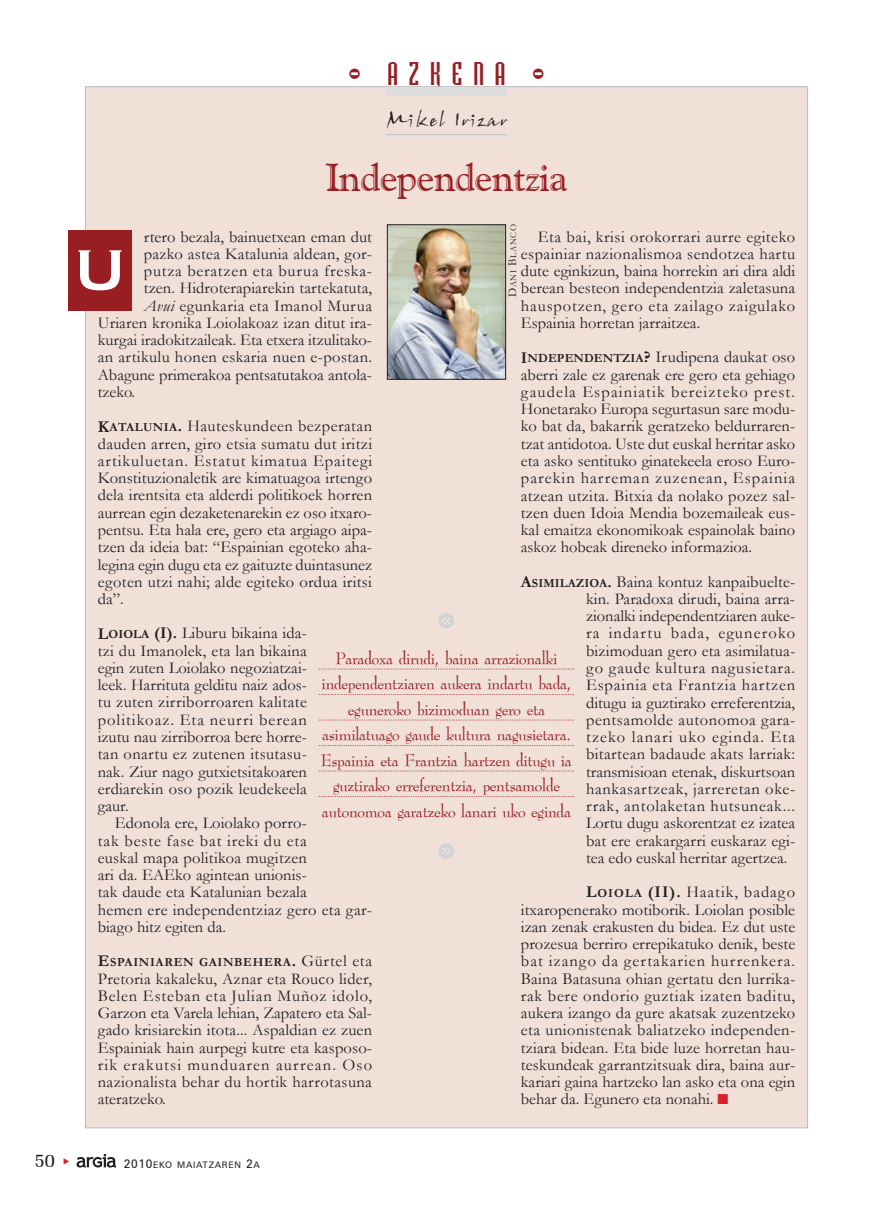
<style>
.page{position:relative;width:893px;height:1212px;background:#fff}
.page>*{position:absolute;margin:0;border:0;box-sizing:border-box;transform-origin:0 0}
.t1{font:75px "Copprpl Goth Bd BT";color:#fff}
.t2{font:45px "Bodiac";color:#d1d2d4}
.t3{font:39px "Goudy Handtooled BT";letter-spacing:-.015em;color:#981e21}
.t4{font:30px "Bodiac";letter-spacing:.365em;color:#981e21}
.t5{font:19.5px/25.5px "Bernadette";letter-spacing:-.015em;color:#981e21;text-align:center}
.t6{font:19.5px "John Handy LET";letter-spacing:.06em;color:#231f20;scale:1.05 1}
.t7{font:19.5px "Memoir";color:#231f20}
.t8{font:16.5px/17.2px "Garamond";letter-spacing:.01em;color:#231f20;text-align:justify}
.t9{font:16.5px "Garamond";letter-spacing:.045em;color:#231f20}
.t10{font:16.5px "Garamond";letter-spacing:.03em;color:#231f20}
.t11{font:700 12.3px "Garamond";letter-spacing:.055em;color:#231f20}
.t12{font:9px "Zurich BT";letter-spacing:.075em;color:#231f20}
.t13{font:9px "Garamond";letter-spacing:.06em;color:#231f20}
.s1{font-size:12px}
.s2{font-style:italic}
.s3{font-weight:700}
.s4{font-weight:700;font-size:12.3px}
.s5{font-size:16.5px}
.s6{font-weight:400;font-size:16.5px}
.s7{color:#da2128}
</style>
<div class="page">
<svg style="left:77px;top:1154px;width:39px;height:13px"></svg>
<div style="left:85px;top:87px;width:722px;height:1041px;background:#f0e0d8"></div>
<svg style="left:319px;top:668px;width:255px;height:1px"></svg>
<svg style="left:319px;top:694px;width:255px;height:1px"></svg>
<svg style="left:319px;top:719px;width:255px;height:1px"></svg>
<svg style="left:319px;top:745px;width:255px;height:1px"></svg>
<svg style="left:319px;top:770px;width:255px;height:1px"></svg>
<svg style="left:319px;top:796px;width:255px;height:1px"></svg>
<div style="left:386px;top:87px;width:121px;height:9px;background:#dcdddf"></div>
<hr style="left:386px;top:134px;width:121px;height:1px;background:#bcbdc0">
<div style="left:68px;top:230px;width:64px;height:81px;background:#981e21"></div>
<img style="left:389px;top:226px;width:115px;height:152px">
<div style="left:387px;top:224px;width:119px;height:156px;border:1px solid #231f20"></div>
<h3 class="t4" style="left:348px;top:62px;width:199px">- AZKENA -</h3>
<p class="t6" style="left:386px;top:111px;width:116px">Mikel Irizar</p>
<h3 class="t3" style="left:326px;top:154px;width:243px">Independentzia</h3>
<p class="t13" style="left:508px;top:297px;width:74px;rotate:-90deg"><span class="s1">D</span>ANI <span class="s1">B</span>LANCO</p>
<p class="t8" style="left:144px;top:228px;width:230px">rtero bezala, bainuetxean eman dut</p>
<p class="t8" style="left:144px;top:245px;width:230px">pazko astea Katalunia aldean, gor-</p>
<p class="t9" style="left:144px;top:262px;width:230px">putza beratzen eta burua freska-</p>
<p class="t8" style="left:144px;top:280px;width:230px">tzen. Hidroterapiarekin tartekatuta,</p>
<p class="t10" style="left:144px;top:296px;width:230px"><span class="s2">Avui</span> egunkaria eta Imanol Murua</p>
<p class="t8" style="left:98px;top:314px;width:276px">Uriaren kronika Loiolakoaz izan ditut ira-</p>
<p class="t8" style="left:98px;top:332px;width:276px">kurgai iradokitzaileak. Eta etxera itzulitako-</p>
<p class="t8" style="left:98px;top:349px;width:276px">an artikulu honen eskaria nuen e-postan.</p>
<p class="t8" style="left:98px;top:366px;width:276px">Abagune primerakoa pentsatutakoa antola-</p>
<p class="t8" style="left:98px;top:383px;width:39px">tzeko.</p>
<p class="t8" style="left:98px;top:418px;width:276px"><span class="s3">K</span><span class="s4">ATALUNIA</span><span class="s3">.</span> Hauteskundeen bezperatan dauden arren, giro etsia sumatu dut iritzi artikuluetan. Estatut kimatua Epaitegi Konstituzionaletik are kimatuagoa irtengo dela irentsita eta alderdi politikoek horren aurrean egin dezaketenarekin ez oso itxaro&shy;pentsu. Eta hala ere, gero eta argiago aipa&shy;tzen da ideia bat: “Espainian egoteko aha&shy;legina egin dugu eta ez gaituzte duintasunez egoten utzi nahi; alde egiteko ordua iritsi da”.</p>
<p class="t8" style="left:98px;top:625px;width:211px"><span class="s3">L</span><span class="s4">OIOLA</span> <span class="s3">(I).</span> Liburu bikaina ida&shy;tzi du Imanolek, eta lan bikaina egin zuten Loiolako negoziatzai&shy;leek. Harrituta gelditu naiz ados&shy;tu zuten zirriborroaren kalitate politikoaz. Eta neurri berean izutu nau zirriborroa bere horre&shy;tan onartu ez zutenen itsutasu&shy;nak. Ziur nago gutxietsitakoaren erdiarekin oso pozik leudekeela gaur.</p>
<p class="t8" style="left:98px;top:815px;width:276px;text-align:left;text-indent:17px">Edonola ere, Loiolako porro-<br>tak beste fase bat ireki du eta<br>euskal mapa politikoa mugitzen<br>ari da. EAEko agintean unionis-<br>tak daude eta Katalunian bezala<br>hemen ere independentziaz gero eta gar&shy;biago hitz egiten da.</p>
<p class="t11" style="left:98px;top:956px;width:276px"><span class="s5">E</span>SPAINIAREN GAINBEHERA<span class="s5">.</span> <span class="s6">Gürtel eta</span></p>
<p class="t8" style="left:98px;top:970px;width:276px">Pretoria kakaleku, Aznar eta Rouco lider, Belen Esteban eta Julian Muñoz idolo, Garzon eta Varela lehian, Zapatero eta Sal&shy;gado krisiarekin itota... Aspaldian ez zuen Espainiak hain aurpegi kutre eta kasposo&shy;rik erakutsi munduaren aurrean. Oso nazionalista behar du hortik harrotasuna ateratzeko.</p>
<p class="t8" style="left:521px;top:228px;width:276px;text-indent:17px">Eta bai, krisi orokorrari aurre egiteko espainiar nazionalismoa sendotzea hartu dute eginkizun, baina horrekin ari dira aldi berean besteon independentzia zaletasuna hauspotzen, gero eta zailago zaigulako Espainia horretan jarraitzea.</p>
<p class="t8" style="left:521px;top:349px;width:276px"><span class="s3">I</span><span class="s4">NDEPENDENTZIA</span><span class="s3">?</span> Irudipena daukat oso aberri zale ez garenak ere gero eta gehiago gaudela Espainiatik bereizteko prest.<br>Honetarako Europa segurtasun sare modu&shy;ko bat da, bakarrik geratzeko beldurraren&shy;tzat antidotoa. Uste dut euskal herritar asko eta asko sentituko ginatekeela eroso Euro&shy;parekin harreman zuzenean, Espainia atzean utzita. Bitxia da nolako pozez sal&shy;tzen duen Idoia Mendia bozemaileak eus&shy;kal emaitza ekonomikoak espainolak baino askoz hobeak direneko informazioa.</p>
<p class="t8" style="left:586px;top:573px;width:211px;text-indent:-65px"><span class="s3">A</span><span class="s4">SIMILAZIOA</span><span class="s3">.</span> Baina kontuz kanpaibuelte&shy;kin. Paradoxa dirudi, baina arra&shy;zionalki independentziaren auke&shy;ra indartu bada, eguneroko bizimoduan gero eta asimilatua&shy;go gaude kultura nagusietara.<br>Espainia eta Frantzia hartzen ditugu ia guztirako erreferentzia, pentsamolde autonomoa gara&shy;tzeko lanari uko eginda. Eta bitartean badaude akats larriak: transmisioan etenak, diskurtsoan hankasartzeak, jarreretan oke&shy;rrak, antolaketan hutsuneak...<br>Lortu dugu askorentzat ez izatea bat ere erakargarri euskaraz egi&shy;tea edo euskal herritar agertzea.</p>
<p class="t8" style="left:521px;top:884px;width:276px;text-indent:65px"><span class="s3">L</span><span class="s4">OIOLA</span> <span class="s3">(II).</span> Haatik, badago itxaropenerako motiborik. Loiolan posible izan zenak erakusten du bidea. Ez dut uste prozesua berriro errepikatuko denik, beste bat izango da gertakarien hurrenkera.<br>Baina Batasuna ohian gertatu den lurrika&shy;rak bere ondorio guztiak izaten baditu, aukera izango da gure akatsak zuzentzeko eta unionistenak baliatzeko independen&shy;tziara bidean. Eta bide luze horretan hau&shy;teskundeak garrantzitsuak dira, baina aur&shy;kariari gaina hartzeko lan asko eta ona egin behar da. Egunero eta nonahi. <span class="s7">■</span></p>
<h1 class="t1" style="left:72px;top:229px;width:58px">U</h1>
<h2 class="t2" style="left:436px;top:604px;width:22px">«</h2>
<p class="t5" style="left:321px;top:646px;width:253px">Paradoxa dirudi, baina arrazionalki independentziaren aukera indartu bada, eguneroko bizimoduan gero eta asimilatuago gaude kultura nagusietara.<br>Espainia eta Frantzia hartzen ditugu ia guztirako erreferentzia, pentsamolde autonomoa garatzeko lanari uko eginda</p>
<h2 class="t2" style="left:436px;top:833px;width:22px">»</h2>
<p class="t7" style="left:35px;top:1149px;width:22px">50</p>
<p class="t12" style="left:124px;top:1159px;width:137px"><span class="s1">2010</span>EKO MAIATZAREN <span class="s1">2</span>A</p>
</div>
